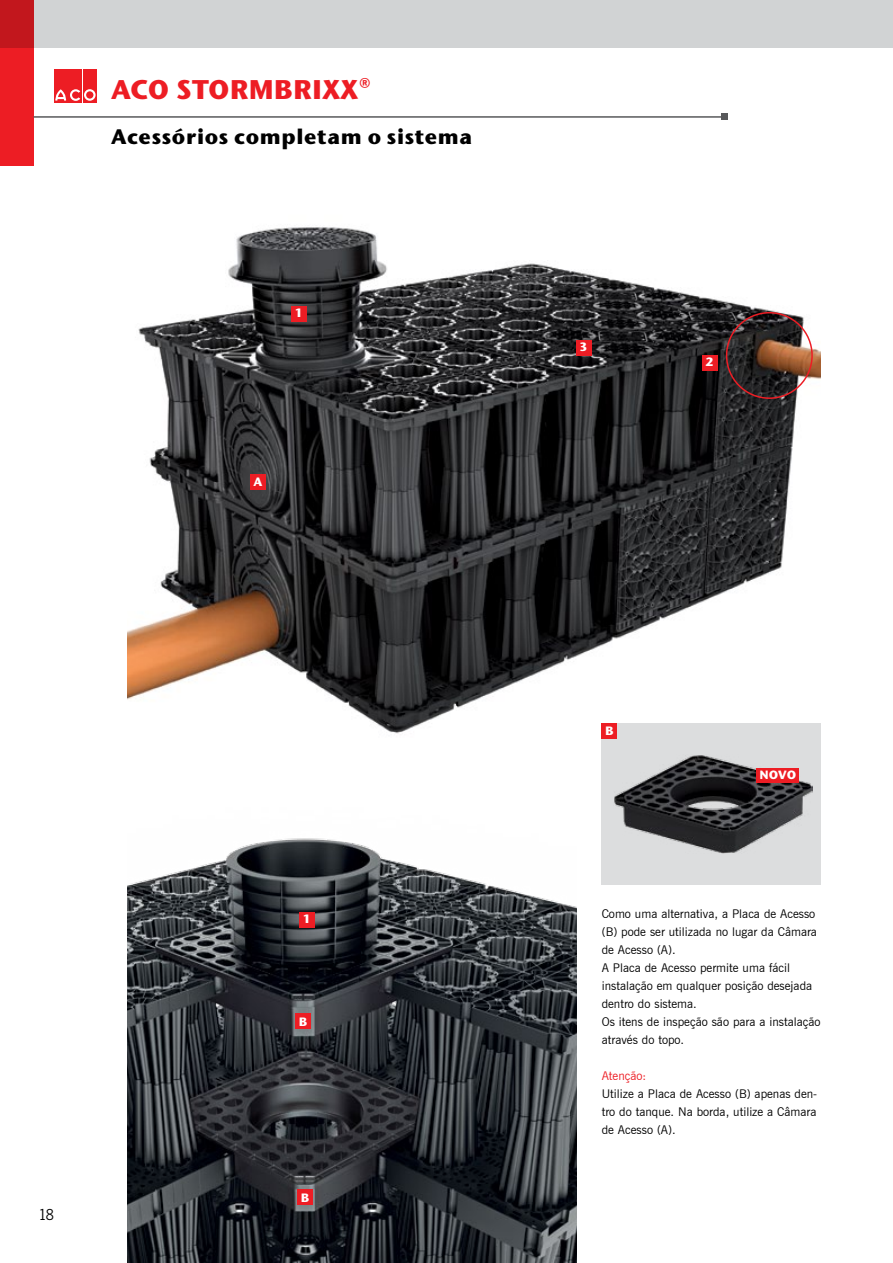
<style>
.page{position:relative;width:893px;height:1263px;background:#fff}
.page>*{position:absolute;margin:0;border:0;box-sizing:border-box;transform-origin:0 0}
.t1{font:700 27px "Stone Sans ITC Pro";color:#ed1d24}
.t2{font:700 21px "Stone Sans ITC Pro";letter-spacing:.03em;color:#000}
.t3{font:16.5px "News Gothic TOT";color:#000}
.t4{font:700 12.15px "Stone Sans ITC Pro";color:#fff}
.t5{font:12px/18px "News Gothic BT";color:#000}
.t6{font:12px "News Gothic BT";color:#ed1d24}
.t7{font:700 12px "Stone Sans ITC Pro";color:#fff}
</style>
<div class="page">
<img style="left:128px;top:227px;width:693px;height:520px">
<div style="left:726px;top:312px;width:87px;height:87px;border:2px solid #ed1d24;border-radius:50%"></div>
<div style="left:702px;top:355px;width:15px;height:15px;background:#ed1d24"></div>
<div style="left:250px;top:474px;width:16px;height:16px;background:#ed1d24"></div>
<div style="left:291px;top:306px;width:16px;height:15px;background:#ed1d24"></div>
<div style="left:576px;top:340px;width:15px;height:15px;background:#ed1d24"></div>
<img style="left:128px;top:838px;width:449px;height:425px">
<div style="left:295px;top:1014px;width:16px;height:15px;background:#ed1d24"></div>
<div style="left:297px;top:1189px;width:16px;height:16px;background:#ed1d24"></div>
<div style="left:602px;top:723px;width:219px;height:161px;background:#dcddde"></div>
<img style="left:614px;top:755px;width:199px;height:98px">
<div style="left:602px;top:723px;width:15px;height:15px;background:#ed1d24"></div>
<div style="left:756px;top:767px;width:43px;height:15px;background:#ed1d24"></div>
<div style="left:300px;top:912px;width:15px;height:15px;background:#ed1d24"></div>
<div style="left:0;top:0;width:893px;height:47px;background:#d1d3d4"></div>
<svg style="left:0;top:0;width:34px;height:166px;background:#e01b21"></svg>
<div style="left:54px;top:69px;width:13px;height:33px;background:#ed1d24"></div>
<div style="left:69px;top:69px;width:13px;height:33px;background:#ed1d24"></div>
<div style="left:83px;top:69px;width:14px;height:33px;background:#ed1d24"></div>
<svg style="left:55px;top:89px;width:41px;height:12px"></svg>
<hr style="left:34px;top:116px;width:690px;height:2px;background:#58595b">
<svg style="left:721px;top:114px;width:6px;height:6px"></svg>
<h1 class="t1" style="left:111px;top:72px;width:261px">ACO STORMBRIXX®</h1>
<h2 class="t2" style="left:111px;top:123px;width:363px">Acessórios completam o sistema</h2>
<p class="t4" style="left:295px;top:305px;width:10px">1</p>
<p class="t4" style="left:253px;top:473px;width:10px">A</p>
<h3 class="t3" style="left:38px;top:1205px;width:17px">18</h3>
<p class="t4" style="left:303px;top:911px;width:10px">1</p>
<p class="t4" style="left:299px;top:1014px;width:10px">B</p>
<p class="t4" style="left:301px;top:1189px;width:10px">B</p>
<p class="t4" style="left:579px;top:339px;width:10px">3</p>
<p class="t4" style="left:706px;top:354px;width:10px">2</p>
<p class="t4" style="left:605px;top:723px;width:10px">B</p>
<p class="t7" style="left:760px;top:767px;width:38px">NOVO</p>
<p class="t5" style="left:602px;top:905px;width:220px">Como uma alternativa, a Placa de Acesso (B) pode ser utilizada no lugar da Câmara de Acesso (A).<br>A Placa de Acesso permite uma fácil instalação em qualquer posição desejada dentro do sistema.<br>Os itens de inspeção são para a instalação através do topo.</p>
<p class="t6" style="left:602px;top:1068px;width:46px">Atenção:</p>
<p class="t5" style="left:602px;top:1085px;width:217px;text-align:justify">Utilize a Placa de Acesso (B) apenas den&shy;tro do tanque. Na borda, utilize a Câmara de Acesso (A).</p>
</div>
